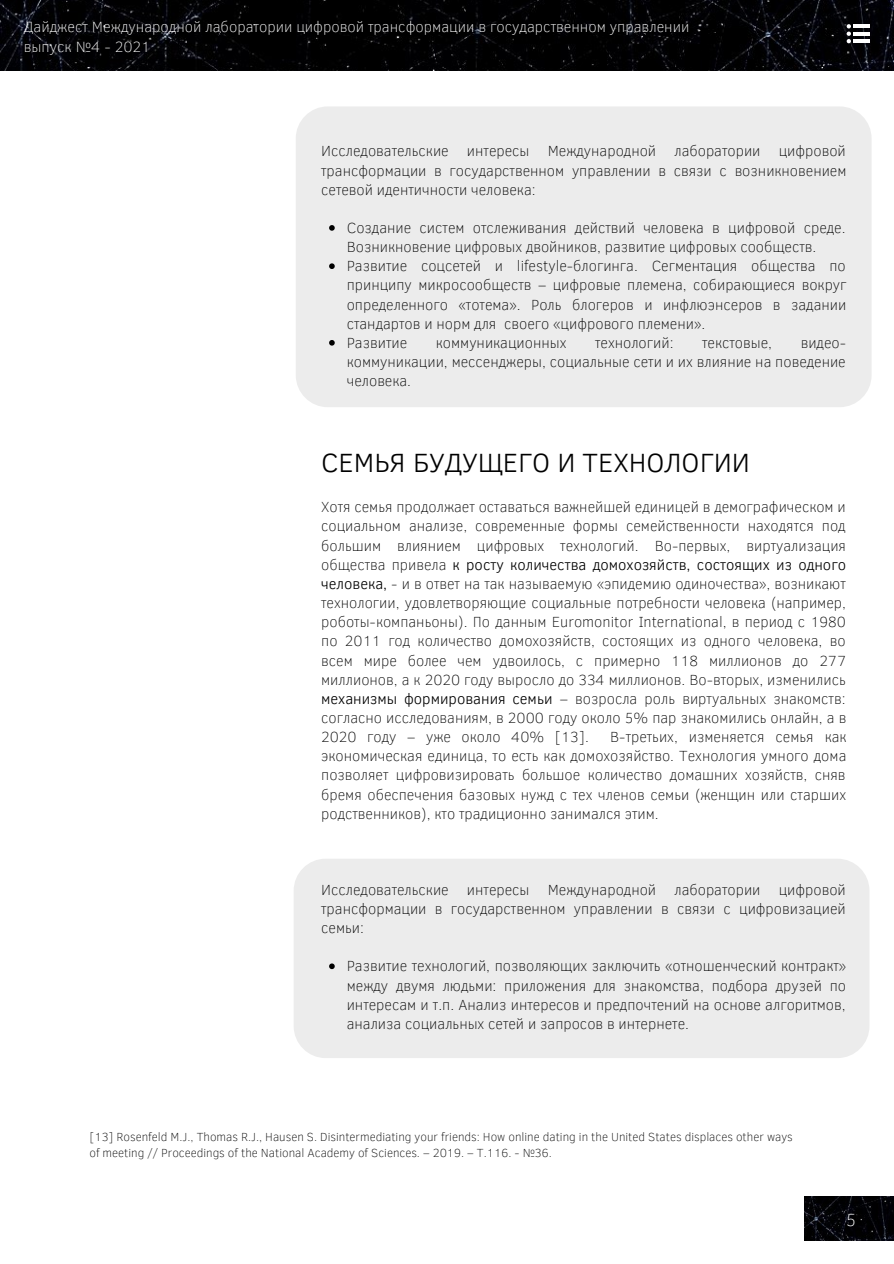
<style>
.page{position:relative;width:894px;height:1264px;background:#fff}
.page>*{position:absolute;margin:0;border:0;box-sizing:border-box;transform-origin:0 0}
.t1{font:300 27px "Clear Sans";color:#000}
.t2{font:100 18px "Clear Sans";color:#fff}
.t3{font:100 15.15px "Clear Sans";color:#fff}
.t4{font:100 15px/19.2px "Clear Sans";color:#000;text-align:justify}
.t5{font:100 12px/16px "Clear Sans";color:#000}
.s1{font-weight:300}
</style>
<div class="page">
<img style="left:0;top:0;width:893px;height:70px">
<hr style="left:853px;top:25px;width:17px;height:3px;background:#fff">
<hr style="left:853px;top:32px;width:17px;height:3px;background:#fff">
<svg style="left:846px;top:24px;width:4px;height:19px"></svg>
<hr style="left:853px;top:40px;width:17px;height:3px;background:#fff">
<img style="left:804px;top:1196px;width:89px;height:44px">
<div style="left:296px;top:106px;width:575px;height:301px;background:#ececec;border-radius:32px"></div>
<svg style="left:329px;top:225px;width:5px;height:6px"></svg>
<svg style="left:329px;top:263px;width:5px;height:6px"></svg>
<svg style="left:329px;top:340px;width:5px;height:5px"></svg>
<div style="left:293px;top:858px;width:576px;height:200px;background:#ececec;border-radius:32px"></div>
<svg style="left:329px;top:963px;width:5px;height:6px"></svg>
<p class="t3" style="left:24px;top:16px;width:666px">Дайджест Международной лаборатории цифровой трансформации в государственном управлении</p>
<p class="t3" style="left:24px;top:36px;width:128px">выпуск №4 - 2021</p>
<p class="t4" style="left:321px;top:141px;width:526px">Исследовательские интересы Международной лаборатории цифровой трансформации в государственном управлении в связи с возникновением сетевой идентичности человека:</p>
<p class="t4" style="left:346px;top:217px;width:500px">Создание систем отслеживания действий человека в цифровой среде.<br>Возникновение цифровых двойников, развитие цифровых сообществ.</p>
<p class="t4" style="left:346px;top:256px;width:501px">Развитие соцсетей и lifestyle-блогинга. Сегментация общества по принципу микросообществ – цифровые племена, собирающиеся вокруг определенного «тотема». Роль блогеров и инфлюэнсеров в задании стандартов и норм для своего «цифрового племени».</p>
<p class="t4" style="left:346px;top:332px;width:62px">Развитие</p>
<p class="t4" style="left:436px;top:332px;width:132px">коммуникационных</p>
<p class="t4" style="left:595px;top:332px;width:80px">технологий:</p>
<p class="t4" style="left:702px;top:332px;width:71px">текстовые,</p>
<p class="t4" style="left:346px;top:332px;width:500px;text-indent:454px">видео&shy;коммуникации, мессенджеры, социальные сети и их влияние на поведение человека.</p>
<p class="t1" style="left:321px;top:443px;width:430px">СЕМЬЯ БУДУЩЕГО И ТЕХНОЛОГИИ</p>
<p class="t4" style="left:321px;top:496px;width:526px">Хотя семья продолжает оставаться важнейшей единицей в демографическом и социальном анализе, современные формы семейственности находятся под большим влиянием цифровых технологий. Во-первых, виртуализация общества привела <span class="s1">к росту количества домохозяйств, состоящих из одного человека,</span> - и в ответ на так называемую «эпидемию одиночества», возникают технологии, удовлетворяющие социальные потребности человека (например, роботы-компаньоны). По данным Euromonitor International, в период с 1980 по 2011 год количество домохозяйств, состоящих из одного человека, во всем мире более чем удвоилось, с примерно 118 миллионов до 277 миллионов, а к 2020 году выросло до 334 миллионов. Во-вторых, изменились <span class="s1">механизмы формирования семьи</span> – возросла роль виртуальных знакомств: согласно исследованиям, в 2000 году около 5% пар знакомились онлайн, а в 2020 году – уже около 40% [13].</p>
<p class="t4" style="left:321px;top:726px;width:526px;text-indent:289px">В-третьих, изменяется семья как экономическая единица, то есть как домохозяйство. Технология умного дома позволяет цифровизировать большое количество домашних хозяйств, сняв бремя обеспечения базовых нужд с тех членов семьи (женщин или старших родственников), кто традиционно занимался этим.</p>
<p class="t4" style="left:321px;top:879px;width:526px">Исследовательские интересы Международной лаборатории цифровой трансформации в государственном управлении в связи с цифровизацией семьи:</p>
<p class="t4" style="left:346px;top:955px;width:501px">Развитие технологий, позволяющих заключить «отношенческий контракт» между двумя людьми: приложения для знакомства, подбора друзей по интересам и т.п. Анализ интересов и предпочтений на основе алгоритмов, анализа социальных сетей и запросов в интернете.</p>
<p class="t5" style="left:89px;top:1127px;width:704px">[13] Rosenfeld M.J., Thomas R.J., Hausen S. Disintermediating your friends: How online dating in the United States displaces other ways of meeting // Proceedings of the National Academy of Sciences. – 2019. – T.116. - №36.</p>
<p class="t2" style="left:845px;top:1206px;width:12px">5</p>
</div>
